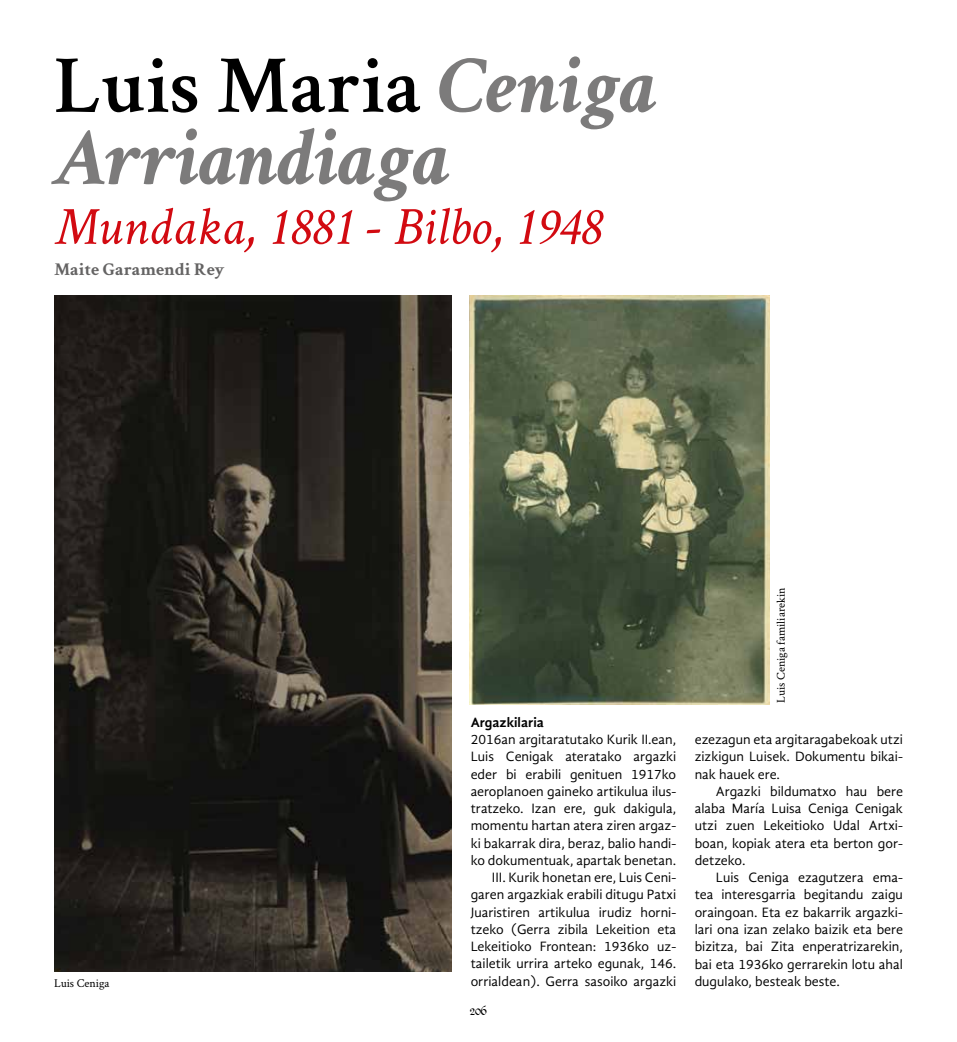
<style>
.page{position:relative;width:957px;height:1042px;background:#fff}
.page>*{position:absolute;margin:0;border:0;box-sizing:border-box;transform-origin:0 0}
.t1{font:italic 700 82.5px/72px "Crimson Text";color:#7c7b7b}
.t2{font:italic 54px "Crimson Text";color:#d20a11}
.t3{font:700 18px "Crimson Text";color:#646363}
.t4{font:15px "Kingthings Calligraphica Light";color:#000}
.t5{font:13.95px/17.2px "Gandhi Sans";color:#000;text-align:justify}
.t6{font:700 13.95px "Gandhi Sans";color:#000}
.t7{font:12px "Crimson Text";color:#000}
.s1{font-weight:600;font-style:normal;color:#000}
</style>
<div class="page">
<img style="left:469px;top:295px;width:301px;height:410px">
<img style="left:54px;top:295px;width:397px;height:677px">
<h1 class="t1" style="left:54px;top:48px;width:604px"><span class="s1">Luis Maria</span> Ceniga<br>Arriandiaga</h1>
<h2 class="t2" style="left:54px;top:196px;width:548px">Mundaka, 1881 - Bilbo, 1948</h2>
<p class="t3" style="left:54px;top:258px;width:172px">Maite Garamendi Rey</p>
<p class="t7" style="left:772px;top:703px;width:117px;rotate:-90deg">Luis Ceniga familiarekin</p>
<p class="t6" style="left:471px;top:714px;width:75px">Argazkilaria</p>
<p class="t5" style="left:471px;top:731px;width:207px;text-align:right">2016an argitaratutako Kurik II.ean, Luis Cenigak ateratako argazki eder bi erabili genituen 1917ko aeroplanoen gaineko artikulua ilus&shy;tratzeko. Izan ere, guk dakigula, momentu hartan atera ziren argaz&shy;ki bakarrak dira, beraz, balio handi&shy;ko dokumentuak, apartak benetan.<br>III. Kurik honetan ere, Luis Ceni&shy;garen argazkiak erabili ditugu Patxi Juaristiren artikulua irudiz horni&shy;tzeko (Gerra zibila Lekeition eta Lekeitioko Frontean: 1936ko uz&shy;tailetik urrira arteko egunak, 146. orrialdean). Gerra sasoiko argazki</p>
<p class="t5" style="left:694px;top:731px;width:210px">ezezagun eta argitaragabekoak utzi zizkigun Luisek. Dokumentu bikai&shy;nak hauek ere.</p>
<p class="t5" style="left:694px;top:782px;width:210px;text-indent:21px">Argazki bildumatxo hau bere alaba María Luisa Ceniga Cenigak utzi zuen Lekeitioko Udal Artxi&shy;boan, kopiak atera eta berton gor&shy;detzeko.</p>
<p class="t5" style="left:694px;top:869px;width:210px;text-indent:21px">Luis Ceniga ezagutzera ema&shy;tea interesgarria begitandu zaigu oraingoan. Eta ez bakarrik argazki&shy;lari ona izan zelako baizik eta bere bizitza, bai Zita enperatrizarekin, bai eta 1936ko gerrarekin lotu ahal</p>
<p class="t7" style="left:54px;top:974px;width:57px">Luis Ceniga</p>
<p class="t5" style="left:694px;top:972px;width:147px">dugulako, besteak beste.</p>
<p class="t4" style="left:470px;top:1002px;width:18px">206</p>
</div>
